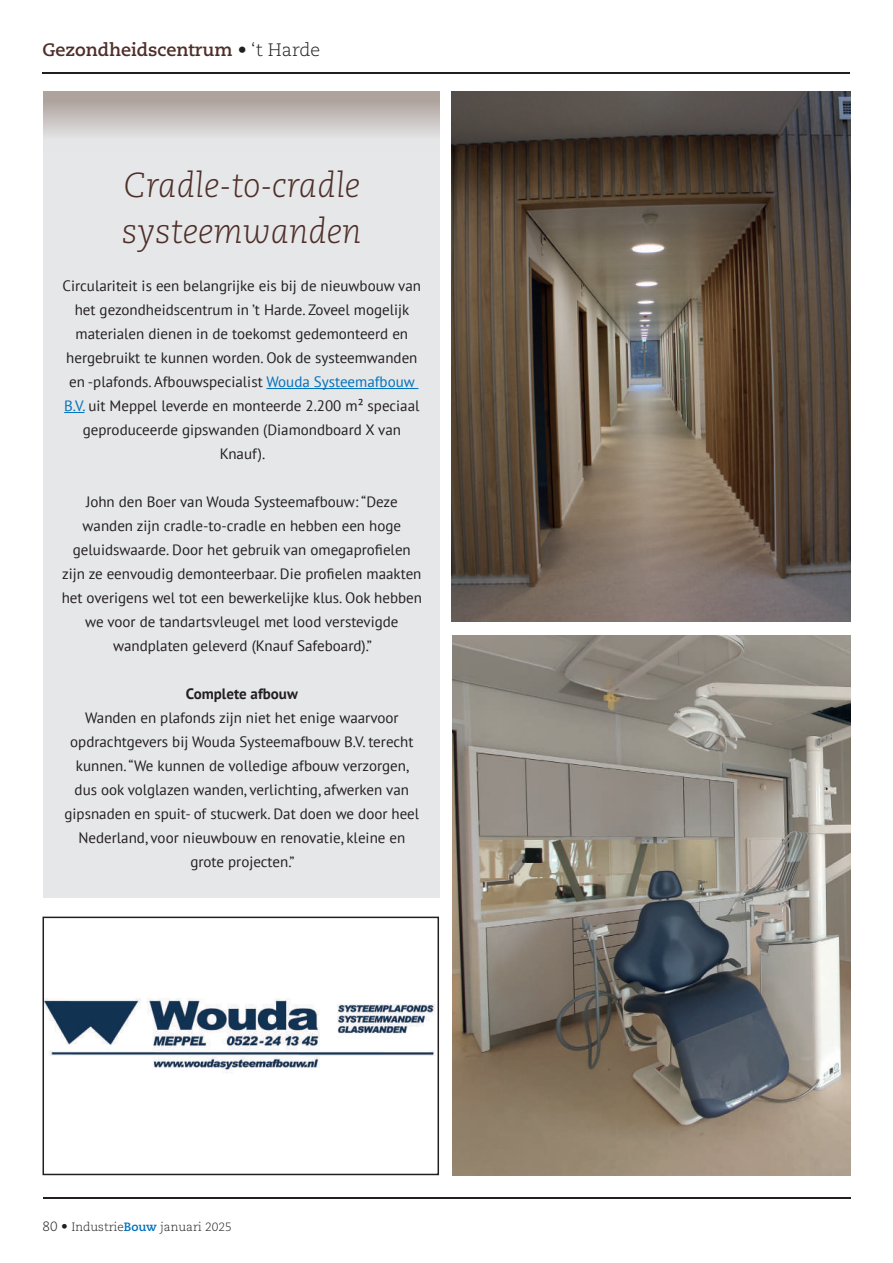
<style>
.page{position:relative;width:893px;height:1263px;background:#fff}
.page>*{position:absolute;margin:0;border:0;box-sizing:border-box;transform-origin:0 0}
.t1{font:italic 300 34.5px/46.5px "Caecilia LT Pro 46";color:#4e2e28}
.t2{font:700 18px "Caecilia LT Pro 75";color:#4e2e28}
.t3{font:15px/24px "PT Sans";color:#231f20;text-align:center}
.t4{font:700 15px "PT Sans";color:#231f20}
.t5{font:300 12px "Caecilia LT Pro 45";color:#231f20}
.s1{font-family:"Caecilia LT Pro 45";font-weight:300;color:#231f20}
.s2{color:#0072bc}
.s3{font-size:13.5px}
.s4{font-family:"Caecilia LT Pro 75";font-weight:700;color:#0072bc}
</style>
<div class="page">
<hr style="left:43px;top:73px;width:807px;height:1px;background:#231f20">
<hr style="left:43px;top:1198px;width:808px;height:1px;background:#231f20">
<img style="left:46px;top:998px;width:389px;height:75px">
<div style="left:43px;top:917px;width:396px;height:258px;border:2px solid #231f20"></div>
<div style="left:43px;top:92px;width:397px;height:806px;background:#e6e7e9"></div>
<hr style="left:266px;top:388px;width:152px;height:1px;background:#0072bc">
<svg style="left:64px;top:412px;width:20px;height:1px"></svg>
<div style="left:44px;top:92px;width:396px;height:61px;background:linear-gradient(to bottom,#a89b95,#eff3f6)"></div>
<img style="left:452px;top:635px;width:399px;height:540px">
<img style="left:452px;top:92px;width:398px;height:530px">
<p class="t2" style="left:43px;top:38px;width:279px">Gezondheidscentrum <span class="s1">• ‘t Harde</span></p>
<h1 class="t1" style="left:122px;top:162px;width:241px">Cradle-to-cradle systeemwanden</h1>
<p class="t3" style="left:63px;top:274px;width:360px">Circulariteit is een belangrijke eis bij de nieuwbouw van het gezondheidscentrum in ’t Harde. Zoveel mogelijk materialen dienen in de toekomst gedemonteerd en hergebruikt te kunnen worden. Ook de systeemwanden en -plafonds. Afbouwspecialist <span class="s2">Wouda Systeemafbouw B.V.</span> uit Meppel leverde en monteerde 2.200 m² speciaal geproduceerde gipswanden (Diamondboard X van Knauf).</p>
<p class="t3" style="left:62px;top:490px;width:362px">John den Boer van Wouda Systeemafbouw: “Deze wanden zijn cradle-to-cradle en hebben een hoge geluidswaarde. Door het gebruik van omegaprofielen zijn ze eenvoudig demonteerbaar. Die profielen maakten het overigens wel tot een bewerkelijke klus. Ook hebben we voor de tandartsvleugel met lood verstevigde wandplaten geleverd (Knauf Safeboard).”</p>
<p class="t4" style="left:186px;top:684px;width:113px">Complete afbouw</p>
<p class="t3" style="left:65px;top:706px;width:356px">Wanden en plafonds zijn niet het enige waarvoor opdrachtgevers bij Wouda Systeemafbouw B.V. terecht kunnen. “We kunnen de volledige afbouw verzorgen, dus ook volglazen wanden, verlichting, afwerken van gipsnaden en spuit- of stucwerk. Dat doen we door heel Nederland, voor nieuwbouw en renovatie, kleine en grote projecten.”</p>
<p class="t5" style="left:43px;top:1219px;width:191px"><span class="s3">80 •</span> Industrie<span class="s4">Bouw</span> januari 2025</p>
</div>
